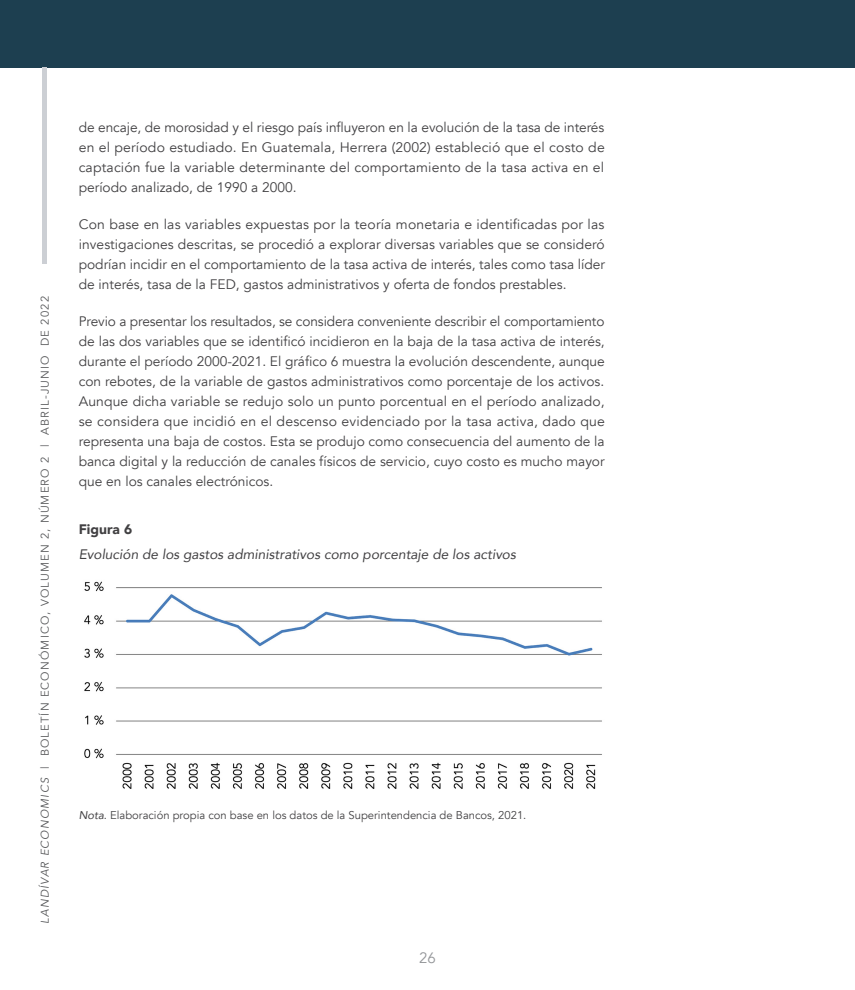
<style>
.page{position:relative;width:855px;height:990px;background:#fff}
.page>*{position:absolute;margin:0;border:0;box-sizing:border-box;transform-origin:0 0}
.t1{font:15px "Avenir";color:#939598}
.t2{font:13.75px/20px "Avenir";color:#414042;text-align:justify}
.t3{font:italic 13.75px "Avenir";color:#414042}
.t4{font:900 13.75px "Avenir";color:#414042}
.t5{font:11.25px "Avenir";color:#414042}
.t6{font:11.25px "Avenir";letter-spacing:.1em;color:#58595b}
.s1{font-style:italic}
</style>
<div class="page">
<div style="left:0;top:0;width:855px;height:68px;background:#1d3f50"></div>
<div style="left:42px;top:68px;width:5px;height:196px;background:#cccfd4"></div>
<img style="left:84px;top:581px;width:518px;height:208px">
<p class="t6" style="left:38px;top:924px;width:629px;rotate:-90deg"><span class="s1">LANDÍVAR ECONOMICS</span> | BOLETÍN ECONÓMICO, VOLUMEN 2, NÚMERO 2 | ABRIL-JUNIO DE 2022</p>
<p class="t2" style="left:79px;top:117px;width:528px">de encaje, de morosidad y el riesgo país influyeron en la evolución de la tasa de interés en el período estudiado. En Guatemala, Herrera (2002) estableció que el costo de captación fue la variable determinante del comportamiento de la tasa activa en el período analizado, de 1990 a 2000.</p>
<p class="t2" style="left:79px;top:214px;width:528px">Con base en las variables expuestas por la teoría monetaria e identificadas por las investigaciones descritas, se procedió a explorar diversas variables que se consideró podrían incidir en el comportamiento de la tasa activa de interés, tales como tasa líder de interés, tasa de la FED, gastos administrativos y oferta de fondos prestables.</p>
<p class="t2" style="left:79px;top:311px;width:528px">Previo a presentar los resultados, se considera conveniente describir el comportamiento de las dos variables que se identificó incidieron en la baja de la tasa activa de interés, durante el período 2000-2021. El gráfico 6 muestra la evolución descendente, aunque con rebotes, de la variable de gastos administrativos como porcentaje de los activos.<br>Aunque dicha variable se redujo solo un punto porcentual en el período analizado, se considera que incidió en el descenso evidenciado por la tasa activa, dado que representa una baja de costos. Esta se produjo como consecuencia del aumento de la banca digital y la reducción de canales físicos de servicio, cuyo costo es mucho mayor que en los canales electrónicos.</p>
<p class="t4" style="left:79px;top:517px;width:55px">Figura 6</p>
<p class="t3" style="left:79px;top:546px;width:439px">Evolución de los gastos administrativos como porcentaje de los activos</p>
<p class="t5" style="left:79px;top:808px;width:449px"><span class="s1">Nota</span>. Elaboración propia con base en los datos de la Superintendencia de Bancos, 2021.</p>
<p class="t1" style="left:419px;top:948px;width:18px">26</p>
</div>
